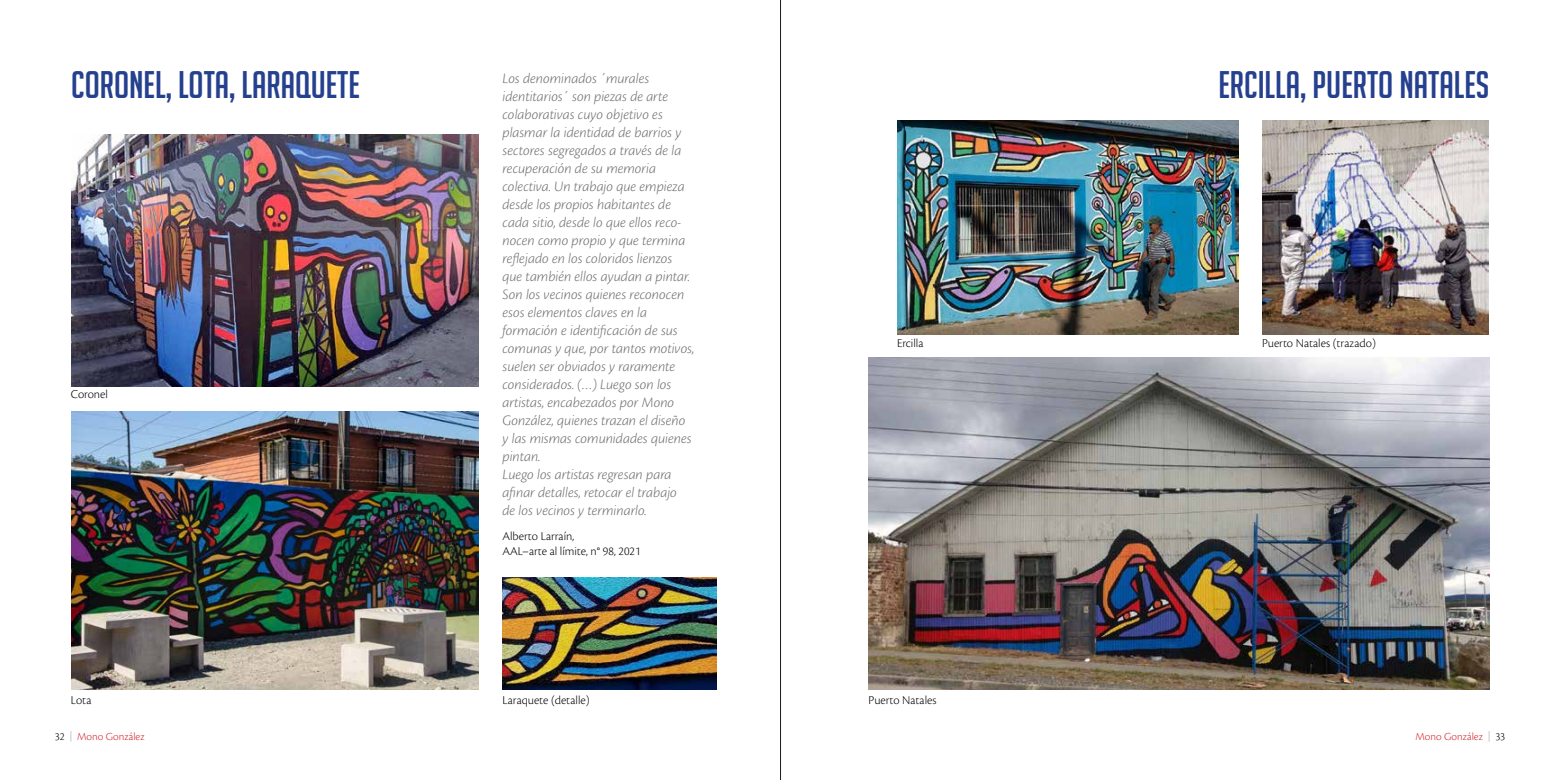
<style>
.page{position:relative;width:1560px;height:780px;background:#fff}
.page>*{position:absolute;margin:0;border:0;box-sizing:border-box;transform-origin:0 0}
.t1{font:37.5px "Big Noodle Titling";color:#25408f}
.t2{font:italic 300 15px/18px "Cronos Pro";letter-spacing:-.005em;color:#6d6e71}
.t3{font:300 12.5px/15px "Cronos Pro";color:#000}
.t4{font:300 11.25px "Cronos Pro";color:#d2232a}
.s1{color:#000}
</style>
<div class="page">
<img style="left:868px;top:357px;width:621px;height:333px">
<img style="left:1262px;top:120px;width:226px;height:214px">
<hr style="left:780px;top:0;width:1px;height:780px;background:#1c1c1c">
<img style="left:897px;top:120px;width:341px;height:214px">
<img style="left:72px;top:411px;width:406px;height:279px">
<img style="left:502px;top:578px;width:214px;height:112px">
<img style="left:72px;top:135px;width:406px;height:251px">
<h1 class="t1" style="left:71px;top:64px;width:290px">CORONEL, LOTA, LARAQUETE</h1>
<h1 class="t1" style="left:1218px;top:64px;width:272px">ERCILLA, PUERTO NATALES</h1>
<p class="t2" style="left:502px;top:69px;width:193px">Los denominados ´murales identitarios´ son piezas de arte colaborativas cuyo objetivo es plasmar la identidad de barrios y sectores segregados a través de la recuperación de su memoria colectiva. Un trabajo que empieza desde los propios habitantes de cada sitio, desde lo que ellos reco&shy;nocen como propio y que termina reflejado en los coloridos lienzos que también ellos ayudan a pintar.<br>Son los vecinos quienes reconocen esos elementos claves en la formación e identificación de sus comunas y que, por tantos motivos, suelen ser obviados y raramente considerados. (…) Luego son los artistas, encabezados por Mono<br>González, quienes trazan el diseño y las mismas comunidades quienes pintan.<br>Luego los artistas regresan para afinar detalles, retocar el trabajo<br>de los vecinos y terminarlo.</p>
<p class="t3" style="left:502px;top:528px;width:139px">Alberto Larraín,<br>AAL–arte al límite, n° 98, 2021</p>
<p class="t3" style="left:896px;top:336px;width:28px">Ercilla</p>
<p class="t3" style="left:1261px;top:336px;width:115px">Puerto Natales (trazado)</p>
<p class="t3" style="left:71px;top:387px;width:38px">Coronel</p>
<p class="t3" style="left:71px;top:693px;width:22px">Lota</p>
<p class="t3" style="left:502px;top:693px;width:89px">Laraquete (detalle)</p>
<p class="t3" style="left:868px;top:692px;width:69px">Puerto Natales</p>
<p class="t4" style="left:55px;top:729px;width:91px"><span class="s1">32</span> Mono González</p>
<p class="t4" style="left:1415px;top:729px;width:91px">Mono González <span class="s1">33</span></p>
</div>
